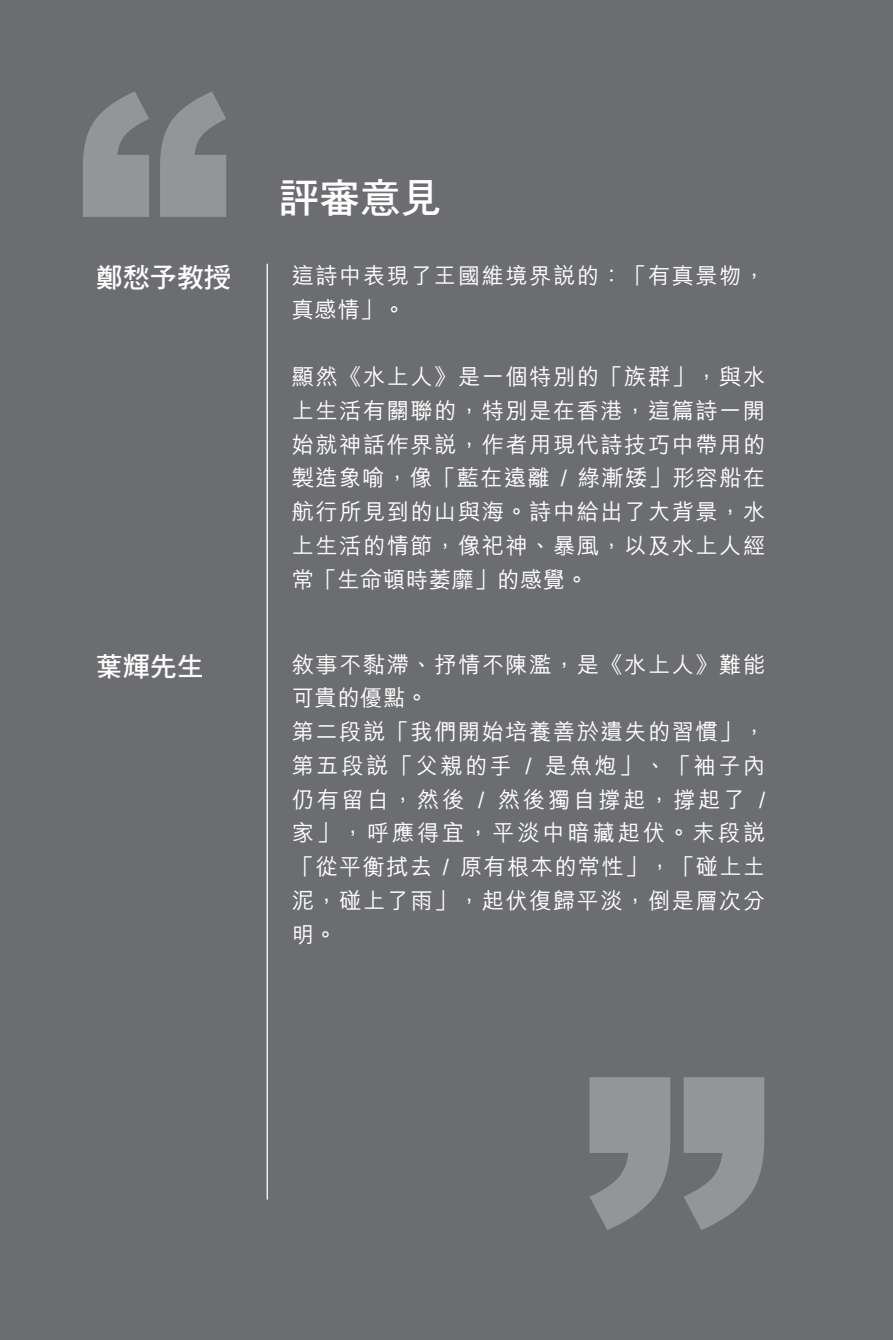
<style>
.page{position:relative;width:893px;height:1340px;background:#fff}
.page>*{position:absolute;margin:0;border:0;box-sizing:border-box;transform-origin:0 0}
.t1{font:40.5px "DF Hei HK W7";color:#fff}
.t2{font:27px "DF Hei HK W7";color:#fff}
.t3{font:500 22.5px/33.8px "M Hei HK";letter-spacing:.065em;color:#fff}
</style>
<div class="page">
<div style="left:0;top:0;width:893px;height:1339px;background:#6c6d70"></div>
<svg style="left:83px;top:91px;width:143px;height:126px"></svg>
<svg style="left:590px;top:1077px;width:174px;height:153px"></svg>
<hr style="left:267px;top:264px;width:1px;height:935px;background:#fff">
<p class="t2" style="left:96px;top:263px;width:136px">鄭愁予教授</p>
<p class="t2" style="left:96px;top:651px;width:109px">葉輝先生</p>
<h1 class="t1" style="left:279px;top:175px;width:163px">評審意見</h1>
<p class="t3" style="left:292px;top:257px;width:475px">這詩中表現了王國維境界說的：「有真景物，真感情」。</p>
<p class="t3" style="left:292px;top:358px;width:475px;text-align:justify">顯然《水上人》是一個特別的「族群」，與水上生活有關聯的，特別是在香港，這篇詩一開始就神話作界說，作者用現代詩技巧中帶用的製造象喻，像「藍在遠離 / 綠漸矮」形容船在航行所見到的山與海。詩中給出了大背景，水上生活的情節，像祀神、暴風，以及水上人經常「生命頓時萎靡」的感覺。</p>
<p class="t3" style="left:292px;top:645px;width:475px">敘事不黏滯、抒情不陳濫，是《水上人》難能可貴的優點。<br>第二段說「我們開始培養善於遺失的習慣」，第五段說「父親的手 / 是魚炮」、「袖子內仍有留白，然後 / 然後獨自撐起，撐起了 /家」，呼應得宜，平淡中暗藏起伏。末段說「從平衡拭去 / 原有根本的常性」，「碰上土泥，碰上了雨」，起伏復歸平淡，倒是層次分明。</p>
</div>
